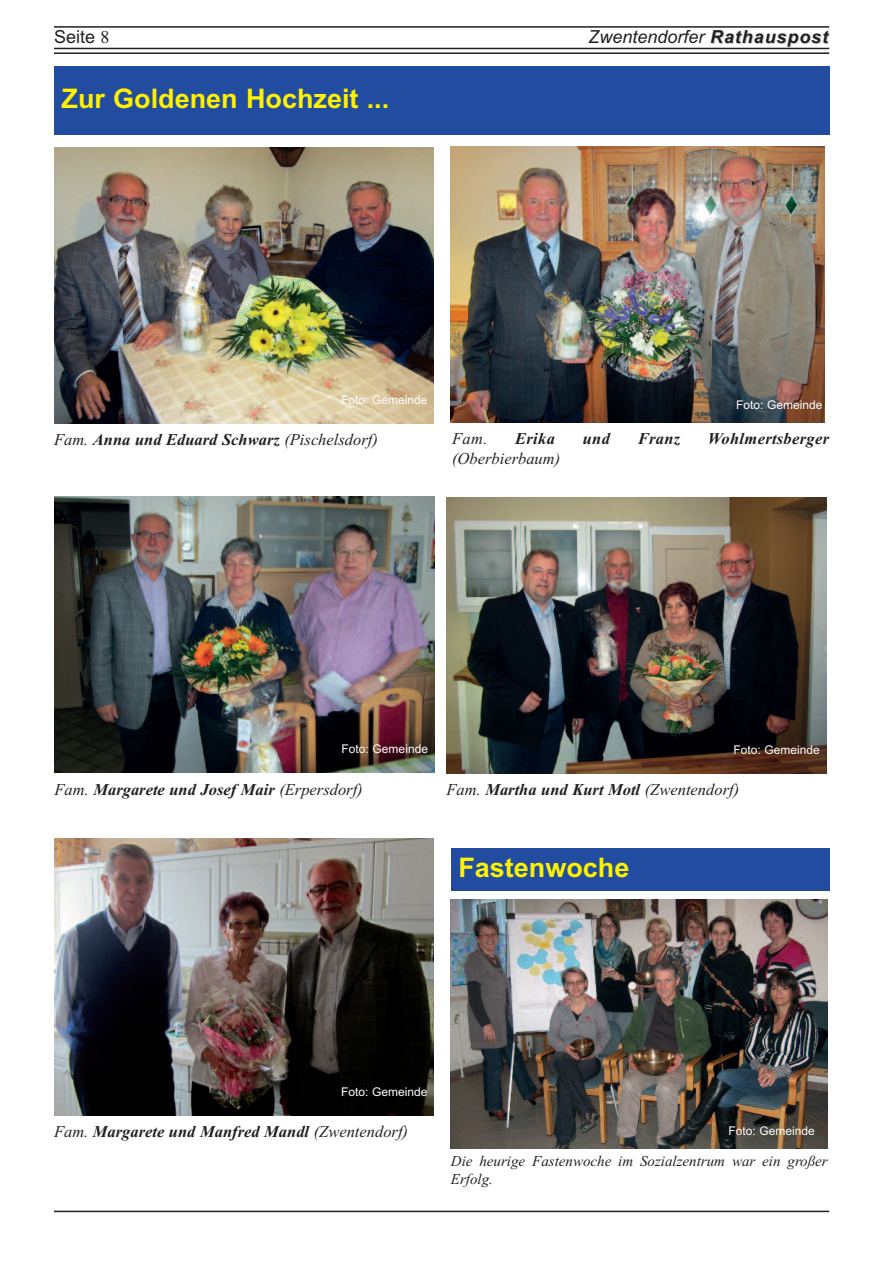
<style>
.page{position:relative;width:893px;height:1263px;background:#fff}
.page>*{position:absolute;margin:0;border:0;box-sizing:border-box;transform-origin:0 0}
.t1{font:700 27px "Arial";color:#fff101}
.t2{font:italic 18px "Arial";color:#231f20}
.t3{font:18px "Arial";color:#231f20}
.t4{font:italic 700 16.5px "Times New Roman";color:#231f20}
.t5{font:italic 16.5px "Times New Roman";color:#231f20}
.t6{font:italic 700 16.5px "Times New Roman";letter-spacing:.02em;color:#231f20}
.t7{font:italic 15px/18px "Times New Roman";color:#231f20}
.t8{font:12px "Arial";color:#fff}
.s1{font-family:"Times New Roman"}
.s2{font-weight:700}
.s3{font-weight:400}
</style>
<div class="page">
<hr style="left:54px;top:26px;width:775px;height:2px;background:#231f20">
<hr style="left:54px;top:48px;width:775px;height:1px;background:#231f20">
<hr style="left:54px;top:52px;width:775px;height:2px;background:#231f20">
<hr style="left:54px;top:1211px;width:775px;height:1px;background:#231f20">
<div style="left:54px;top:66px;width:775px;height:69px;background:#214ca0"></div>
<img style="left:54px;top:147px;width:380px;height:276px">
<img style="left:451px;top:146px;width:374px;height:276px">
<img style="left:55px;top:496px;width:379px;height:277px">
<img style="left:446px;top:497px;width:380px;height:277px">
<img style="left:54px;top:839px;width:380px;height:276px">
<div style="left:451px;top:848px;width:378px;height:43px;background:#214ca0"></div>
<img style="left:451px;top:899px;width:377px;height:249px">
<p class="t3" style="left:54px;top:27px;width:57px">Seite <span class="s1">8</span></p>
<p class="t2" style="left:589px;top:27px;width:241px">Zwentendorfer <span class="s2">Rathauspost</span></p>
<h1 class="t1" style="left:62px;top:82px;width:329px">Zur Goldenen Hochzeit ...</h1>
<p class="t8" style="left:341px;top:392px;width:88px">Foto: Gemeinde</p>
<p class="t8" style="left:736px;top:398px;width:88px">Foto: Gemeinde</p>
<p class="t4" style="left:54px;top:430px;width:325px"><span class="s3">Fam.</span> Anna und Eduard Schwarz <span class="s3">(Pischelsdorf)</span></p>
<p class="t5" style="left:452px;top:429px;width:37px">Fam.</p>
<p class="t4" style="left:515px;top:429px;width:41px">Erika</p>
<p class="t4" style="left:583px;top:429px;width:29px">und</p>
<p class="t4" style="left:638px;top:429px;width:44px">Franz</p>
<p class="t6" style="left:708px;top:429px;width:123px">Wohlmertsberger</p>
<p class="t5" style="left:452px;top:449px;width:110px">(Oberbierbaum)</p>
<p class="t8" style="left:342px;top:742px;width:88px">Foto: Gemeinde</p>
<p class="t4" style="left:55px;top:779px;width:310px"><span class="s3">Fam.</span> Margarete und Josef Mair <span class="s3">(Erpersdorf)</span></p>
<p class="t8" style="left:734px;top:743px;width:88px">Foto: Gemeinde</p>
<p class="t5" style="left:446px;top:780px;width:294px">Fam. <span class="s2">Martha und Kurt Motl</span> (Zwentendorf)</p>
<h1 class="t1" style="left:458px;top:852px;width:173px">Fastenwoche</h1>
<p class="t8" style="left:341px;top:1084px;width:88px">Foto: Gemeinde</p>
<p class="t4" style="left:54px;top:1122px;width:356px"><span class="s3">Fam.</span> Margarete und Manfred Mandl <span class="s3">(Zwentendorf)</span></p>
<p class="t8" style="left:729px;top:1124px;width:88px">Foto: Gemeinde</p>
<p class="t7" style="left:451px;top:1152px;width:378px">Die heurige Fastenwoche im Sozialzentrum war ein großer<br>Erfolg.</p>
</div>
